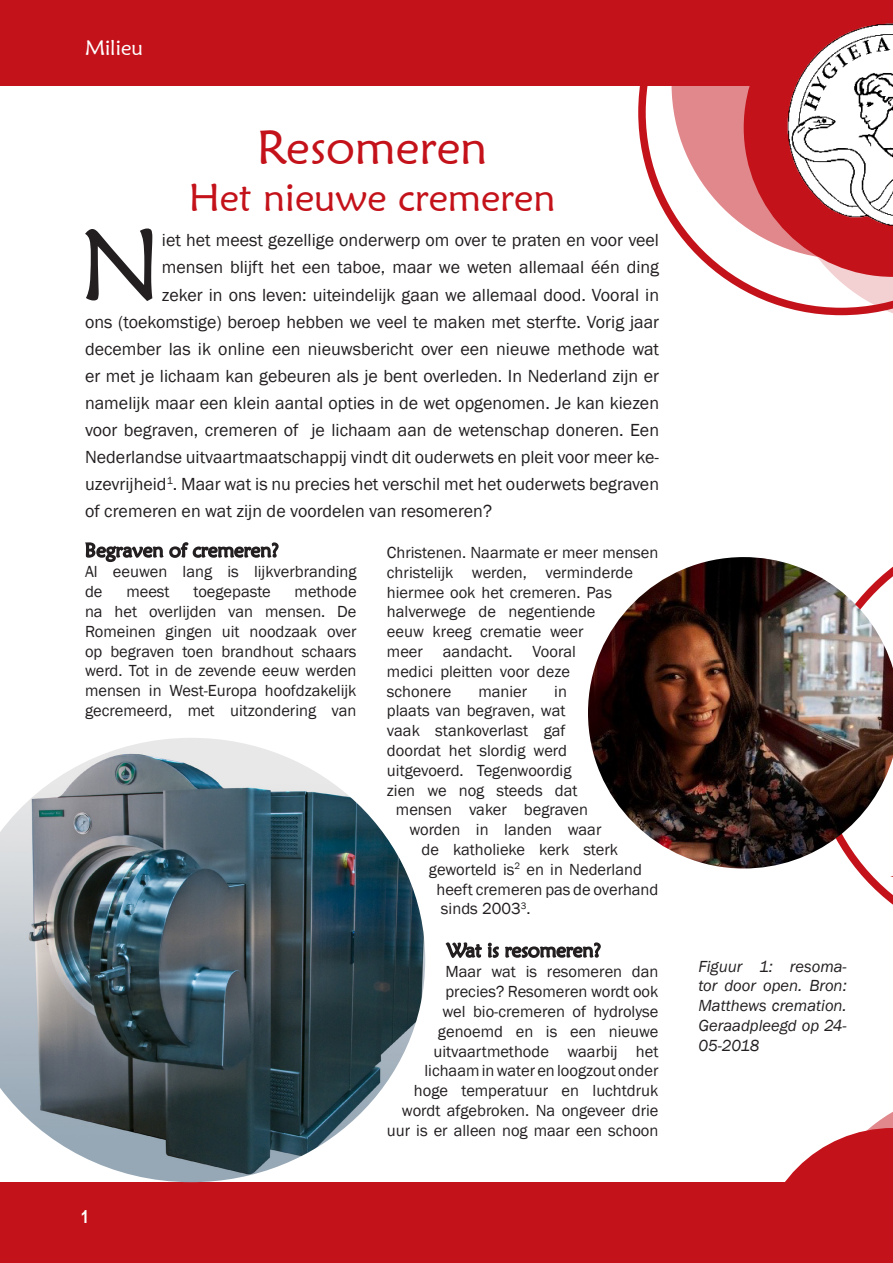
<style>
.page{position:relative;width:893px;height:1263px;background:#fff}
.page>*{position:absolute;margin:0;border:0;box-sizing:border-box;transform-origin:0 0}
.t1{font:102.3px "Maiandra GD";color:#231f20}
.t2{font:48px "Maiandra GD";color:#c4121a}
.t3{font:39px "Maiandra GD";color:#c4121a}
.t4{font:21px "Maiandra GD";color:#fff}
.t5{font:18px "Franklin Gothic";color:#231f20}
.t6{font:700 18px "Arial Narrow";color:#fff}
.t7{font:16.5px/19.8px "Franklin Gothic";color:#231f20}
.t8{font:italic 16.5px/19.8px "Franklin Gothic";color:#231f20;text-align:justify}
</style>
<div class="page">
<svg style="left:638px;top:85px;width:106px;height:206px"></svg>
<svg style="left:671px;top:85px;width:73px;height:174px;fill:#e1888c"></svg>
<svg style="left:744px;top:85px;width:149px;height:231px"></svg>
<div style="left:0;top:0;width:893px;height:85px;background:#c4121a"></div>
<div style="left:0;top:1182px;width:893px;height:81px;background:#c4121a"></div>
<svg style="left:85px;top:542px;width:194px;height:21px"></svg>
<svg style="left:445px;top:942px;width:156px;height:16px"></svg>
<img style="left:766px;top:23px;width:127px;height:209px">
<svg style="left:855px;top:868px;width:38px;height:37px"></svg>
<img style="left:588px;top:557px;width:305px;height:311px">
<svg style="left:785px;top:1112px;width:108px;height:70px"></svg>
<img style="left:0;top:738px;width:425px;height:444px">
<p class="t4" style="left:85px;top:35px;width:59px">Milieu</p>
<p class="t2" style="left:257px;top:118px;width:232px">Resomeren</p>
<p class="t3" style="left:189px;top:173px;width:368px">Het nieuwe cremeren</p>
<p class="t1" style="left:80px;top:202px;width:83px">N</p>
<p class="t5" style="left:162px;top:229px;width:499px">iet het meest gezellige onderwerp om over te praten en voor veel</p>
<p class="t5" style="left:162px;top:256px;width:499px">mensen blijft het een taboe, maar we weten allemaal één ding</p>
<p class="t5" style="left:162px;top:283px;width:499px">zeker in ons leven: uiteindelijk gaan we allemaal dood. Vooral in</p>
<p class="t5" style="left:85px;top:310px;width:576px">ons (toekomstige) beroep hebben we veel te maken met sterfte. Vorig jaar</p>
<p class="t5" style="left:85px;top:337px;width:576px">december las ik online een nieuwsbericht over een nieuwe methode wat</p>
<p class="t5" style="left:85px;top:364px;width:576px">er met je lichaam kan gebeuren als je bent overleden. In Nederland zijn er</p>
<p class="t5" style="left:85px;top:391px;width:576px">namelijk maar een klein aantal opties in de wet opgenomen. Je kan kiezen</p>
<p class="t5" style="left:85px;top:418px;width:576px">voor begraven, cremeren of je lichaam aan de wetenschap doneren. Een</p>
<p class="t5" style="left:85px;top:445px;width:576px">Nederlandse uitvaartmaatschappij vindt dit ouderwets en pleit voor meer ke-</p>
<p class="t5" style="left:85px;top:472px;width:576px">uzevrijheid<sup>1</sup>. Maar wat is nu precies het verschil met het ouderwets begraven</p>
<p class="t5" style="left:85px;top:499px;width:409px">of cremeren en wat zijn de voordelen van resomeren?</p>
<p class="t7" style="left:85px;top:562px;width:273px">Al eeuwen lang is lijkverbranding de</p>
<p class="t7" style="left:85px;top:582px;width:273px;text-align:justify;text-indent:210px">methode na het overlijden van mensen. De Romeinen gingen uit noodzaak over op begraven toen brandhout schaars werd. Tot in de zevende eeuw werden mensen in West-Europa hoofdzakelijk gecremeerd, met uitzondering van</p>
<p class="t7" style="left:126px;top:582px;width:45px">meest</p>
<p class="t7" style="left:193px;top:582px;width:79px">toegepaste</p>
<p class="t6" style="left:81px;top:1203px;width:10px">1</p>
<p class="t7" style="left:387px;top:543px;width:273px">Christenen. Naarmate er meer mensen christelijk werden, verminderde hiermee ook het cremeren. Pas halverwege de negentiende<br>eeuw kreeg crematie weer<br>meer aandacht. Vooral<br>medici pleitten voor deze<br>schonere</p>
<p class="t7" style="left:478px;top:681px;width:50px">manier</p>
<p class="t7" style="left:554px;top:681px;width:14px">in</p>
<p class="t7" style="left:387px;top:701px;width:180px">plaats van begraven, wat</p>
<p class="t7" style="left:387px;top:721px;width:180px">vaak stankoverlast gaf</p>
<p class="t7" style="left:387px;top:741px;width:182px">doordat het slordig werd</p>
<p class="t7" style="left:387px;top:761px;width:186px">uitgevoerd. Tegenwoordig</p>
<p class="t7" style="left:387px;top:780px;width:192px">zien we nog steeds dat</p>
<p class="t7" style="left:396px;top:800px;width:194px">mensen vaker begraven</p>
<p class="t7" style="left:409px;top:820px;width:194px">worden in landen waar</p>
<p class="t7" style="left:421px;top:840px;width:198px">de katholieke kerk sterk</p>
<p class="t7" style="left:429px;top:860px;width:215px">geworteld is<sup>2</sup> en in Nederland</p>
<p class="t7" style="left:436px;top:879px;width:224px">heeft cremeren pas de overhand</p>
<p class="t7" style="left:441px;top:899px;width:91px">sinds 2003<sup>3</sup>.</p>
<p class="t7" style="left:387px;top:962px;width:273px;text-align:right">Maar wat is resomeren dan precies? Resomeren wordt ook<br>wel bio-cremeren of hydrolyse genoemd en is een nieuwe uitvaartmethode waarbij het lichaam in water en loogzout onder hoge temperatuur en luchtdruk wordt afgebroken. Na ongeveer drie uur is er alleen nog maar een schoon</p>
<p class="t8" style="left:698px;top:956px;width:150px">Figuur 1: resoma&shy;tor door open. Bron:<br>Matthews cremation.<br>Geraadpleegd op 24- 05-2018</p>
</div>
